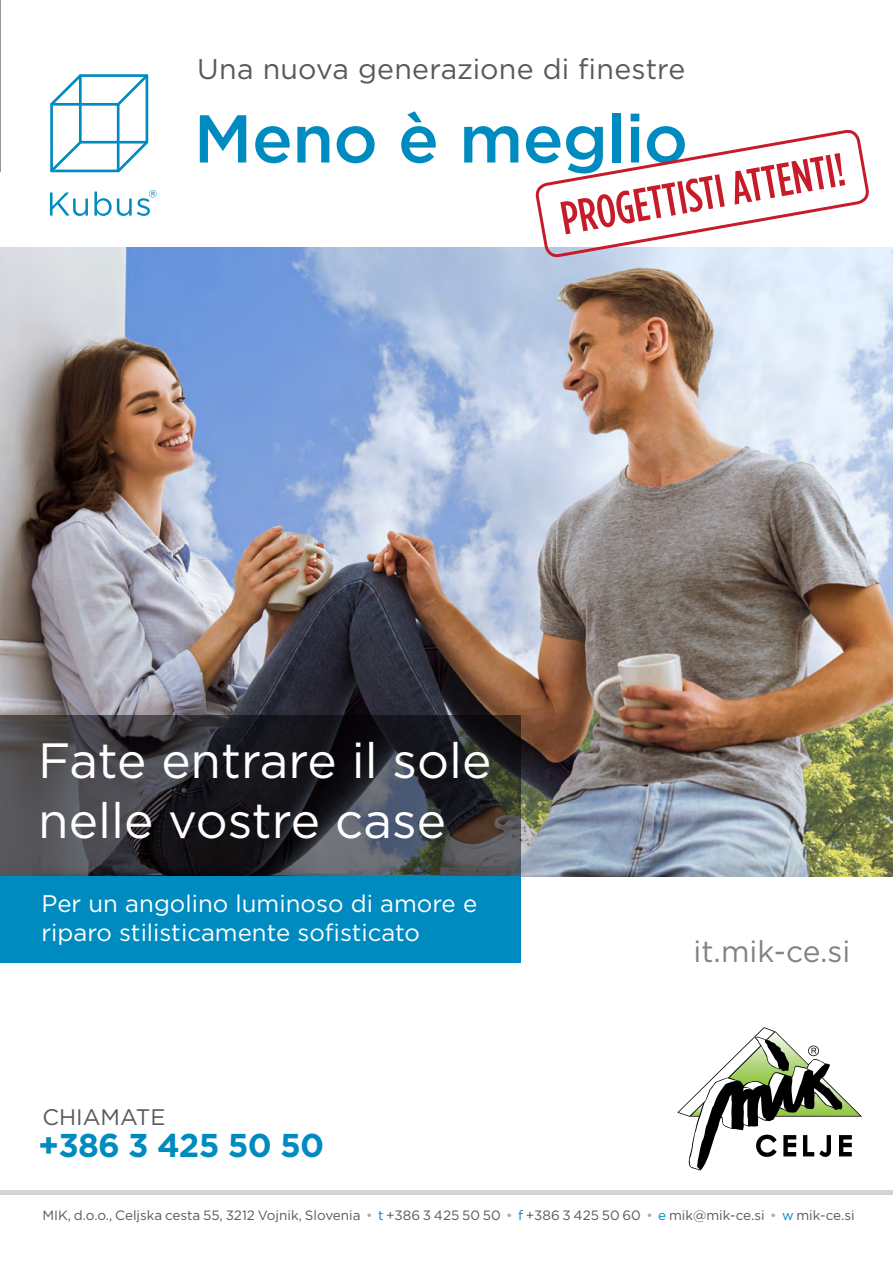
<style>
.page{position:relative;width:893px;height:1263px;background:#fff}
.page>*{position:absolute;margin:0;border:0;box-sizing:border-box;transform-origin:0 0}
.t1{font:500 67.5px "Gotham";letter-spacing:-.01em;color:#008bc0}
.t2{font:49.5px/59.4px "Gotham";color:#fff}
.t3{font:500 46.5px "Gotham Condensed";color:#c61c29}
.t4{font:700 33px "Gotham";letter-spacing:-.025em;color:#008bc0}
.t5{font:30px "Gotham";color:#808285}
.t6{font:28.5px "Gotham";letter-spacing:.005em;color:#58595b}
.t7{font:24px/28.8px "Gotham";color:#fff}
.t8{font:22.5px "Gotham";color:#58595b}
.t9{font:13.5px "Gotham";color:#58595b}
.s1{color:#a7a9ac}
.s2{color:#008bc0}
</style>
<div class="page">
<img style="left:0;top:248px;width:893px;height:628px">
<svg style="left:677px;top:1027px;width:185px;height:143px"></svg>
<div style="left:0;top:1190px;width:893px;height:5px;background:#d1d3d4"></div>
<div style="left:0;top:876px;width:521px;height:86px;background:#008bc0"></div>
<div style="left:50px;top:103px;width:70px;height:69px;border:3px solid #008bc0"></div>
<div style="left:79px;top:74px;width:69px;height:70px;border:3px solid #008bc0"></div>
<svg style="left:50px;top:74px;width:34px;height:34px"></svg>
<svg style="left:114px;top:74px;width:35px;height:35px"></svg>
<svg style="left:50px;top:138px;width:34px;height:35px"></svg>
<svg style="left:115px;top:139px;width:34px;height:34px"></svg>
<svg style="left:50px;top:190px;width:107px;height:26px"></svg>
<svg style="left:0;top:715px;width:521px;height:161px;background:#333338"></svg>
<svg style="left:535px;top:129px;width:334px;height:151px"></svg>
<h3 class="t6" style="left:197px;top:51px;width:489px">Una nuova generazione di finestre</h3>
<h1 class="t1" style="left:194px;top:94px;width:496px">Meno è meglio</h1>
<h3 class="t3" style="left:556px;top:192px;width:289px;rotate:-10deg">PROGETTISTI ATTENTI!</h3>
<h2 class="t2" style="left:38px;top:730px;width:455px">Fate entrare il sole nelle vostre case</h2>
<h3 class="t7" style="left:41px;top:889px;width:437px">Per un angolino luminoso di amore e riparo stilisticamente sofisticato</h3>
<h3 class="t8" style="left:43px;top:1102px;width:124px">CHIAMATE</h3>
<h3 class="t4" style="left:38px;top:1123px;width:287px">+386 3 425 50 50</h3>
<h3 class="t5" style="left:694px;top:932px;width:158px">it.mik-ce.si</h3>
<p class="t9" style="left:43px;top:1207px;width:814px">MIK, d.o.o., Celjska cesta 55, 3212 Vojnik, Slovenia <span class="s1">•</span> <span class="s2">t</span> +386 3 425 50 50 <span class="s1">•</span> <span class="s2">f</span> +386 3 425 50 60 <span class="s1">•</span> <span class="s2">e</span> mik@mik-ce.si <span class="s1">•</span> <span class="s2">w</span> mik-ce.si</p>
</div>
